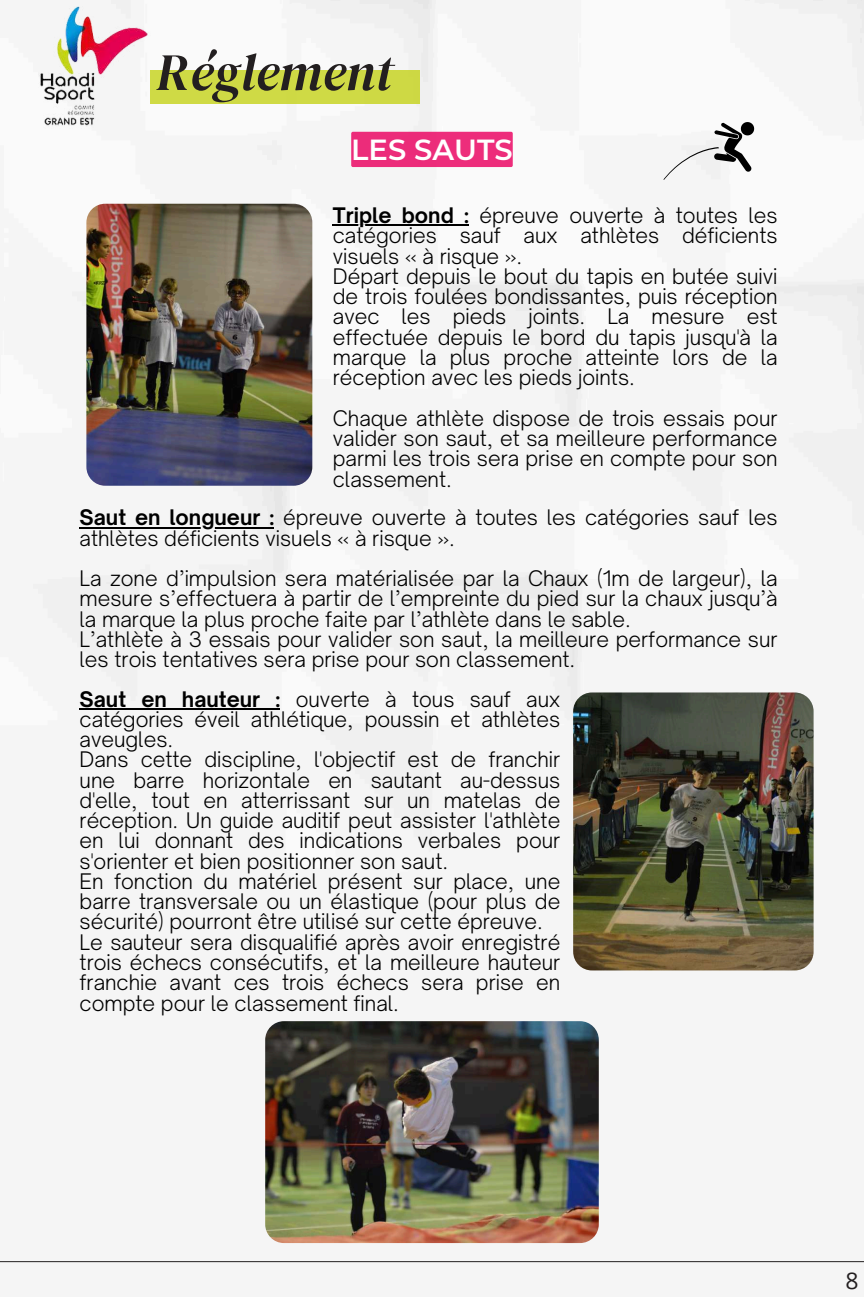
<style>
.page{position:relative;width:864px;height:1297px;background:#fff}
.page>*{position:absolute;margin:0;border:0;box-sizing:border-box;transform-origin:0 0}
.t1{font:italic 52.3px "DM Serif Display";color:#231f20}
.t2{font:600 29px "Montserrat";color:#fff}
.t3{font:23px "Open Sans";color:#231f20}
.t4{font:300 20.5px/20.2px "Open Sauce One";color:#000}
.s1{font-weight:700}
</style>
<div class="page">
<div style="left:0;top:0;width:864px;height:1263px;background:#f5f5f5"></div>
<hr style="left:0;top:1260px;width:864px;height:1px;background:#231f20">
<img style="left:28px;top:2px;width:122px;height:130px">
<div style="left:150px;top:70px;width:269px;height:34px;background:#cfda45"></div>
<svg style="left:663px;top:120px;width:93px;height:60px"></svg>
<img style="left:573px;top:692px;width:241px;height:277px">
<img style="left:86px;top:204px;width:226px;height:281px;border-radius:19px">
<img style="left:265px;top:1020px;width:334px;height:222px;border-radius:19px">
<div style="left:351px;top:132px;width:162px;height:35px;background:#ec2c7a"></div>
<hr style="left:333px;top:224px;width:136px;height:2px;background:#000">
<hr style="left:80px;top:708px;width:200px;height:1px;background:#000">
<hr style="left:80px;top:526px;width:194px;height:2px;background:#000">
<h1 class="t1" style="left:156px;top:36px;width:238px">Réglement</h1>
<h2 class="t2" style="left:351px;top:131px;width:163px">LES SAUTS</h2>
<p class="t4" style="left:333px;top:205px;width:446px"><span class="s1">Triple bond :</span> épreuve ouverte à toutes les catégories sauf aux athlètes déficients visuels « à risque ».<br>Départ depuis le bout du tapis en butée suivi de trois foulées bondissantes, puis réception avec les pieds joints. La mesure est effectuée depuis le bord du tapis jusqu'à la marque la plus proche atteinte lors de la réception avec les pieds joints.</p>
<p class="t4" style="left:333px;top:407px;width:446px;text-align:justify">Chaque athlète dispose de trois essais pour valider son saut, et sa meilleure performance parmi les trois sera prise en compte pour son classement.</p>
<p class="t4" style="left:80px;top:507px;width:699px"><span class="s1">Saut en longueur :</span> épreuve ouverte à toutes les catégories sauf les athlètes déficients visuels « à risque ».</p>
<p class="t4" style="left:80px;top:568px;width:699px">La zone d’impulsion sera matérialisée par la Chaux (1m de largeur), la mesure s’effectuera à partir de l’empreinte du pied sur la chaux jusqu’à la marque la plus proche faite par l’athlète dans le sable.<br>L’athlète à 3 essais pour valider son saut, la meilleure performance sur les trois tentatives sera prise pour son classement.</p>
<p class="t4" style="left:80px;top:688px;width:482px"><span class="s1">Saut en hauteur :</span> ouverte à tous sauf aux catégories éveil athlétique, poussin et athlètes aveugles.<br>Dans cette discipline, l'objectif est de franchir une barre horizontale en sautant au-dessus d'elle, tout en atterrissant sur un matelas de réception. Un guide auditif peut assister l'athlète en lui donnant des indications verbales pour s'orienter et bien positionner son saut.<br>En fonction du matériel présent sur place, une barre transversale ou un élastique (pour plus de sécurité) pourront être utilisé sur cette épreuve.<br>Le sauteur sera disqualifié après avoir enregistré trois échecs consécutifs, et la meilleure hauteur franchie avant ces trois échecs sera prise en compte pour le classement final.</p>
<p class="t3" style="left:845px;top:1263px;width:15px">8</p>
</div>
